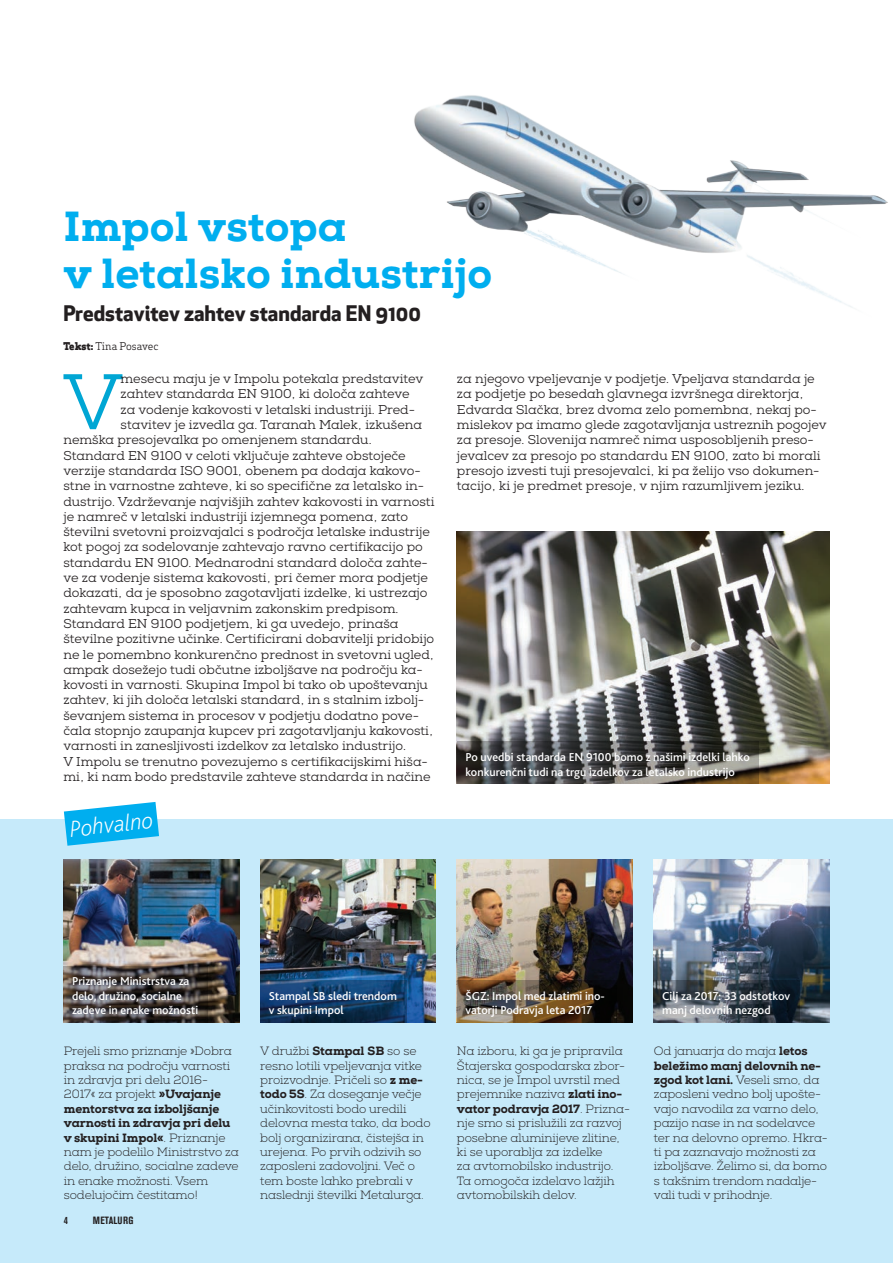
<style>
.page{position:relative;width:893px;height:1263px;background:#fff}
.page>*{position:absolute;margin:0;border:0;box-sizing:border-box;transform-origin:0 0}
.t1{font:78.3px "Nexa Slab";color:#00a6d4}
.t2{font:800 42px/46.5px "Nexa Slab";color:#00aeef}
.t3{font:italic 200 24px "Bliss 2";color:#fff}
.t4{font:700 21px "Apex New";color:#231f20}
.t5{font:12.75px/15.3px "Nexa Slab";color:#231f20}
.t6{font:300 12px/14.4px "Nexa Slab";letter-spacing:-.01em;color:#231f20}
.t7{font:500 12px/14.4px "Bliss 2";color:#fff}
.t8{font:10.5px "Apex Serif";color:#231f20}
.t9{font:700 condensed 10.5px "Akzidenz Grotesk BQ";letter-spacing:.02em;color:#231f20}
.s1{font-weight:800}
</style>
<div class="page">
<img style="left:457px;top:531px;width:372px;height:253px">
<div style="left:0;top:820px;width:893px;height:443px;background:#c6eafa"></div>
<svg style="left:457px;top:742px;width:302px;height:42px;background:#51504e"></svg>
<svg style="left:64px;top:802px;width:95px;height:44px"></svg>
<img style="left:63px;top:859px;width:176px;height:164px">
<img style="left:260px;top:859px;width:176px;height:164px">
<img style="left:457px;top:859px;width:175px;height:164px">
<img style="left:654px;top:859px;width:175px;height:164px">
<svg style="left:63px;top:966px;width:145px;height:57px;background:#474243"></svg>
<svg style="left:260px;top:980px;width:147px;height:43px;background:#143a64"></svg>
<img style="left:457px;top:980px;width:160px;height:43px">
<svg style="left:654px;top:980px;width:146px;height:43px;background:#474f57"></svg>
<img style="left:414px;top:95px;width:474px;height:213px">
<h2 class="t2" style="left:63px;top:204px;width:430px">Impol vstopa<br>v letalsko industrijo</h2>
<h3 class="t4" style="left:63px;top:298px;width:359px">Predstavitev zahtev standarda EN 9100</h3>
<p class="t8" style="left:63px;top:339px;width:97px"><span class="s1">Tekst:</span> Tina Posavec</p>
<h1 class="t1" style="left:63px;top:355px;width:62px">V</h1>
<p class="t5" style="left:121px;top:371px;width:304px">mesecu maju je v Impolu potekala predstavitev</p>
<p class="t5" style="left:121px;top:387px;width:290px">zahtev standarda EN 9100, ki določa zahteve</p>
<p class="t5" style="left:121px;top:402px;width:296px">za vodenje kakovosti v letalski industriji. Pred-</p>
<p class="t5" style="left:121px;top:417px;width:303px">stavitev je izvedla ga. Taranah Malek, izkušena</p>
<p class="t5" style="left:63px;top:433px;width:310px">nemška presojevalka po omenjenem standardu.</p>
<p class="t5" style="left:63px;top:448px;width:344px">Standard EN 9100 v celoti vključuje zahteve obstoječe</p>
<p class="t5" style="left:63px;top:463px;width:359px">verzije standarda ISO 9001, obenem pa dodaja kakovo-</p>
<p class="t5" style="left:63px;top:478px;width:362px">stne in varnostne zahteve, ki so specifične za letalsko in-</p>
<p class="t5" style="left:63px;top:494px;width:372px">dustrijo. Vzdrževanje najvišjih zahtev kakovosti in varnosti</p>
<p class="t5" style="left:63px;top:509px;width:346px">je namreč v letalski industriji izjemnega pomena, zato</p>
<p class="t5" style="left:63px;top:524px;width:368px">številni svetovni proizvajalci s področja letalske industrije</p>
<p class="t5" style="left:63px;top:540px;width:361px">kot pogoj za sodelovanje zahtevajo ravno certifikacijo po</p>
<p class="t5" style="left:63px;top:555px;width:366px">standardu EN 9100. Mednarodni standard določa zahte-</p>
<p class="t5" style="left:63px;top:570px;width:366px">ve za vodenje sistema kakovosti, pri čemer mora podjetje</p>
<p class="t5" style="left:63px;top:586px;width:366px">dokazati, da je sposobno zagotavljati izdelke, ki ustrezajo</p>
<p class="t5" style="left:63px;top:601px;width:336px">zahtevam kupca in veljavnim zakonskim predpisom.</p>
<p class="t5" style="left:63px;top:616px;width:337px">Standard EN 9100 podjetjem, ki ga uvedejo, prinaša</p>
<p class="t5" style="left:63px;top:631px;width:372px">številne pozitivne učinke. Certificirani dobavitelji pridobijo</p>
<p class="t5" style="left:63px;top:647px;width:372px">ne le pomembno konkurenčno prednost in svetovni ugled,</p>
<p class="t5" style="left:63px;top:662px;width:361px">ampak dosežejo tudi občutne izboljšave na področju ka-</p>
<p class="t5" style="left:63px;top:677px;width:366px">kovosti in varnosti. Skupina Impol bi tako ob upoštevanju</p>
<p class="t5" style="left:63px;top:693px;width:362px">zahtev, ki jih določa letalski standard, in s stalnim izbolj-</p>
<p class="t5" style="left:63px;top:708px;width:357px">ševanjem sistema in procesov v podjetju dodatno pove-</p>
<p class="t5" style="left:63px;top:723px;width:371px">čala stopnjo zaupanja kupcev pri zagotavljanju kakovosti,</p>
<p class="t5" style="left:63px;top:739px;width:344px">varnosti in zanesljivosti izdelkov za letalsko industrijo.</p>
<p class="t5" style="left:63px;top:754px;width:366px">V Impolu se trenutno povezujemo s certifikacijskimi hiša-</p>
<p class="t5" style="left:63px;top:769px;width:369px">mi, ki nam bodo predstavile zahteve standarda in načine</p>
<h3 class="t3" style="left:68px;top:814px;width:85px;rotate:-6deg">Pohvalno</h3>
<p class="t5" style="left:457px;top:371px;width:371px">za njegovo vpeljevanje v podjetje. Vpeljava standarda je za podjetje po besedah glavnega izvršnega direktorja, Edvarda Slačka, brez dvoma zelo pomembna, nekaj po&shy;mislekov pa imamo glede zagotavljanja ustreznih pogojev za presoje. Slovenija namreč nima usposobljenih preso&shy;jevalcev za presojo po standardu EN 9100, zato bi morali presojo izvesti tuji presojevalci, ki pa želijo vso dokumen&shy;tacijo, ki je predmet presoje, v njim razumljivem jeziku.</p>
<p class="t7" style="left:465px;top:750px;width:286px">Po uvedbi standarda EN 9100 bomo z našimi izdelki lahko konkurenčni tudi na trgu izdelkov za letalsko industrijo</p>
<p class="t7" style="left:72px;top:974px;width:128px">Priznanje Ministrstva za delo, družino, socialne zadeve in enake možnosti</p>
<p class="t7" style="left:269px;top:988px;width:130px">Stampal SB sledi trendom v skupini Impol</p>
<p class="t7" style="left:465px;top:988px;width:141px">ŠGZ: Impol med zlatimi ino&shy;vatorji Podravja leta 2017</p>
<p class="t7" style="left:662px;top:988px;width:129px">Cilj za 2017: 33 odstotkov manj delovnih nezgod</p>
<p class="t6" style="left:64px;top:1044px;width:177px">Prejeli smo priznanje »Dobra praksa na področju varnosti in zdravja pri delu 2016-<br>2017« za projekt <span class="s1">»Uvajanje mentorstva za izboljšanje varnosti in zdravja pri delu v skupini Impol«</span>. Priznanje nam je podelilo Ministrstvo za delo, družino, socialne zadeve in enake možnosti. Vsem sodelujočim čestitamo!</p>
<p class="t6" style="left:260px;top:1044px;width:172px">V družbi <span class="s1">Stampal SB</span> so se resno lotili vpeljevanja vitke proizvodnje. Pričeli so <span class="s1">z me&shy;todo 5S</span>. Za doseganje večje učinkovitosti bodo uredili delovna mesta tako, da bodo bolj organizirana, čistejša in urejena. Po prvih odzivih so zaposleni zadovoljni. Več o tem boste lahko prebrali v naslednji številki Metalurga.</p>
<p class="t6" style="left:457px;top:1044px;width:175px">Na izboru, ki ga je pripravila<br>Štajerska gospodarska zbor&shy;nica, se je Impol uvrstil med prejemnike naziva <span class="s1">zlati ino&shy;vator podravja 2017</span>. Prizna&shy;nje smo si prislužili za razvoj posebne aluminijeve zlitine, ki se uporablja za izdelke<br>za avtomobilsko industrijo.<br>Ta omogoča izdelavo lažjih avtomobilskih delov.</p>
<p class="t6" style="left:654px;top:1044px;width:175px">Od januarja do maja <span class="s1">letos beležimo manj delovnih ne&shy;zgod kot lani.</span> Veseli smo, da zaposleni vedno bolj upošte&shy;vajo navodila za varno delo, pazijo nase in na sodelavce ter na delovno opremo. Hkra&shy;ti pa zaznavajo možnosti za izboljšave. Želimo si, da bomo s takšnim trendom nadalje&shy;vali tudi v prihodnje.</p>
<p class="t9" style="left:64px;top:1214px;width:6px">4</p>
<p class="t9" style="left:93px;top:1214px;width:42px">METALURG</p>
</div>
